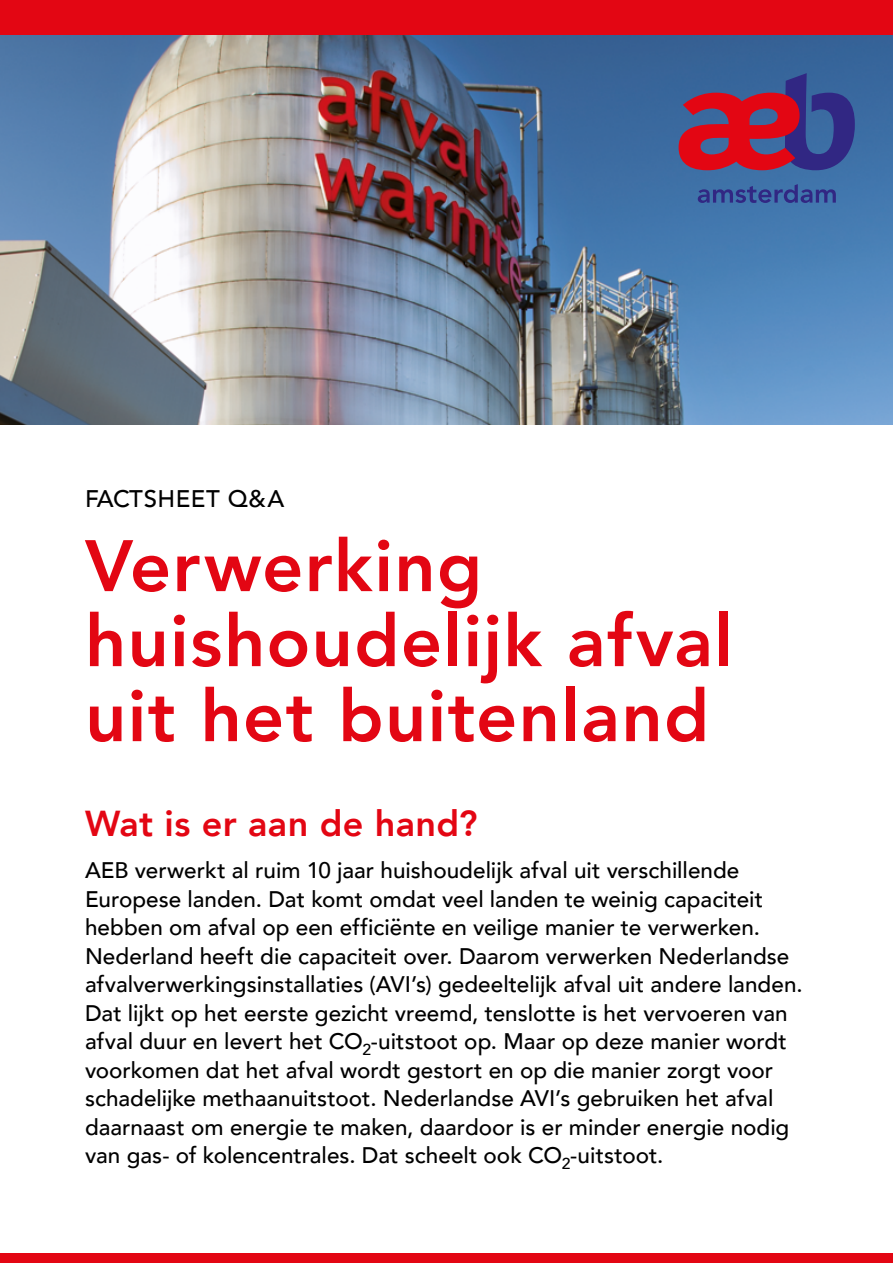
<style>
.page{position:relative;width:893px;height:1263px;background:#fff}
.page>*{position:absolute;margin:0;border:0;box-sizing:border-box;transform-origin:0 0}
._01_KOP_24_rood{font:800 72px/75px "Avenir";letter-spacing:.02em;color:#e30613}
.TK_01{font:800 36px "Avenir";letter-spacing:.01em;color:#e30613}
._01_KOP_24_rood-2{font:500 24px "Avenir";letter-spacing:.015em;color:#000}
.I_rood{font:500 22.5px/28.5px "Avenir";color:#000}
</style>
<div class="page">
<img style="left:0;top:34px;width:893px;height:390px">
<div style="left:0;top:0;width:893px;height:34px;background:#e30613"></div>
<div style="left:0;top:1253px;width:893px;height:10px;background:#e30613"></div>
<svg style="left:698px;top:184px;width:138px;height:19px"></svg>
<svg style="left:679px;top:73px;width:176px;height:97px"></svg>
<p class="_01_KOP_24_rood-2" style="left:85px;top:478px;width:201px">FACTSHEET Q&amp;A</p>
<p class="_01_KOP_24_rood" style="left:85px;top:529px;width:649px">Verwerking huishoudelijk afval uit het buitenland</p>
<p class="TK_01" style="left:85px;top:795px;width:394px">Wat is er aan de hand?</p>
<p class="I_rood" style="left:85px;top:855px;width:719px">AEB verwerkt al ruim 10 jaar huishoudelijk afval uit verschillende Europese landen. Dat komt omdat veel landen te weinig capaciteit hebben om afval op een efficiënte en veilige manier te verwerken.<br>Nederland heeft die capaciteit over. Daarom verwerken Nederlandse afvalverwerkingsinstallaties (AVI’s) gedeeltelijk afval uit andere landen.<br>Dat lijkt op het eerste gezicht vreemd, tenslotte is het vervoeren van afval duur en levert het CO<sub>2</sub>-uitstoot op. Maar op deze manier wordt voorkomen dat het afval wordt gestort en op die manier zorgt voor schadelijke methaanuitstoot. Nederlandse AVI’s gebruiken het afval daarnaast om energie te maken, daardoor is er minder energie nodig van gas- of kolencentrales. Dat scheelt ook CO<sub>2</sub>-uitstoot.</p>
</div>
